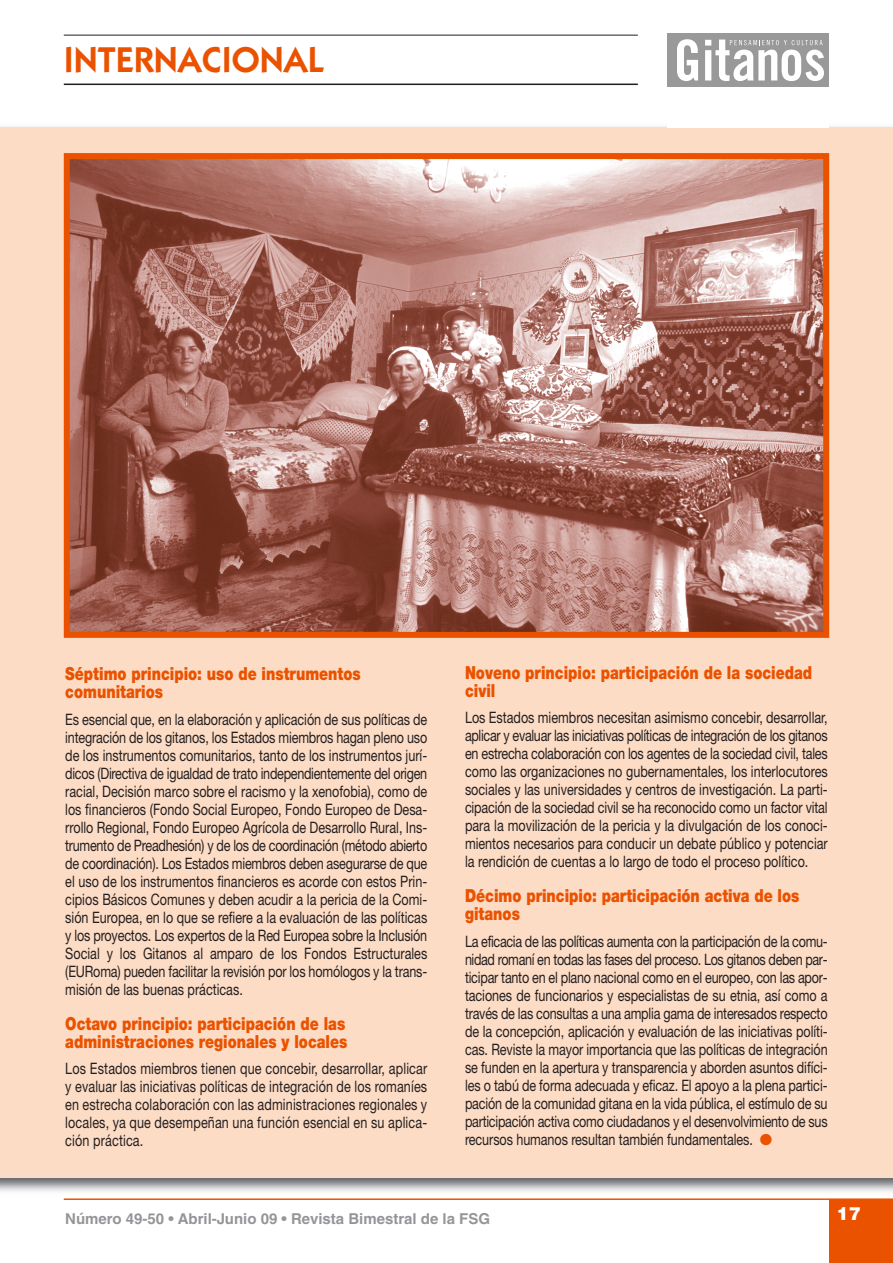
<style>
.page{position:relative;width:893px;height:1263px;background:#fff}
.page>*{position:absolute;margin:0;border:0;box-sizing:border-box;transform-origin:0 0}
.t1{font:600 36px "Itc Kabel";color:#ea5200}
.t2{font:900 18px/18px "Helvetica Neue";color:#ea5200;scale:.8 1}
.t3{font:900 18px "Helvetica";color:#fff}
.t4{font:15.75px/18px "Helvetica Neue";color:#231f20;text-align:justify;scale:.8 1}
.t5{font:700 15px "Helvetica";color:#939598}
.s1{color:#ea5200}
</style>
<div class="page">
<div style="left:0;top:128px;width:893px;height:1050px;background:#fddcc5"></div>
<div style="left:667px;top:33px;width:162px;height:54px;background:#999"></div>
<svg style="left:677px;top:39px;width:21px;height:42px"></svg>
<svg style="left:705px;top:40px;width:119px;height:41px"></svg>
<hr style="left:64px;top:84px;width:574px;height:1px;background:#231f20">
<hr style="left:64px;top:35px;width:574px;height:1px;background:#231f20">
<div style="left:829px;top:1199px;width:64px;height:64px;background:#ea5200"></div>
<hr style="left:64px;top:1198px;width:829px;height:2px;background:#ea5200">
<img style="left:71px;top:160px;width:751px;height:471px">
<div style="left:64px;top:153px;width:765px;height:485px;border:6px solid #ea5200"></div>
<h1 class="t1" style="left:64px;top:48px;width:262px">INTERNACIONAL</h1>
<p class="t2" style="left:65px;top:666px;width:371px">Séptimo principio: uso de instrumentos comunitarios</p>
<p class="t4" style="left:65px;top:711px;width:454px">Es esencial que, en la elaboración y aplicación de sus políticas de integración de los gitanos, los Estados miembros hagan pleno uso de los instrumentos comunitarios, tanto de los instrumentos jurí&shy;dicos (Directiva de igualdad de trato independientemente del origen racial, Decisión marco sobre el racismo y la xenofobia), como de los financieros (Fondo Social Europeo, Fondo Europeo de Desa&shy;rrollo Regional, Fondo Europeo Agrícola de Desarrollo Rural, Ins&shy;trumento de Preadhesión) y de los de coordinación (método abierto de coordinación). Los Estados miembros deben asegurarse de que el uso de los instrumentos financieros es acorde con estos Prin&shy;cipios Básicos Comunes y deben acudir a la pericia de la Comi&shy;sión Europea, en lo que se refiere a la evaluación de las políticas y los proyectos. Los expertos de la Red Europea sobre la Inclusión Social y los Gitanos al amparo de los Fondos Estructurales (EURoma) pueden facilitar la revisión por los homólogos y la trans&shy;misión de las buenas prácticas.</p>
<p class="t2" style="left:65px;top:1016px;width:354px">Octavo principio: participación de las administraciones regionales y locales</p>
<p class="t4" style="left:65px;top:1061px;width:454px">Los Estados miembros tienen que concebir, desarrollar, aplicar y evaluar las iniciativas políticas de integración de los romaníes en estrecha colaboración con las administraciones regionales y locales, ya que desempeñan una función esencial en su aplica&shy;ción práctica.</p>
<p class="t2" style="left:465px;top:665px;width:436px">Noveno principio: participación de la sociedad civil</p>
<p class="t4" style="left:465px;top:710px;width:455px">Los Estados miembros necesitan asimismo concebir, desarrollar, aplicar y evaluar las iniciativas políticas de integración de los gitanos en estrecha colaboración con los agentes de la sociedad civil, tales como las organizaciones no gubernamentales, los interlocutores sociales y las universidades y centros de investigación. La parti&shy;cipación de la sociedad civil se ha reconocido como un factor vital para la movilización de la pericia y la divulgación de los conoci&shy;mientos necesarios para conducir un debate público y potenciar la rendición de cuentas a lo largo de todo el proceso político.</p>
<p class="t2" style="left:465px;top:888px;width:420px">Décimo principio: participación activa de los gitanos</p>
<p class="t4" style="left:465px;top:934px;width:455px">La eficacia de las políticas aumenta con la participación de la comu&shy;nidad romaní en todas las fases del proceso. Los gitanos deben par&shy;ticipar tanto en el plano nacional como en el europeo, con las apor&shy;taciones de funcionarios y especialistas de su etnia, así como a través de las consultas a una amplia gama de interesados respecto de la concepción, aplicación y evaluación de las iniciativas políti&shy;cas. Reviste la mayor importancia que las políticas de integración se funden en la apertura y transparencia y aborden asuntos difíci&shy;les o tabú de forma adecuada y eficaz. El apoyo a la plena partici&shy;pación de la comunidad gitana en la vida pública, el estímulo de su participación activa como ciudadanos y el desenvolvimiento de sus recursos humanos resultan también fundamentales. <span class="s1">●</span></p>
<p class="t5" style="left:65px;top:1213px;width:426px">Número 49-50 • Abril-Junio 09 • Revista Bimestral de la FSG</p>
<p class="t3" style="left:837px;top:1203px;width:26px">17</p>
</div>
